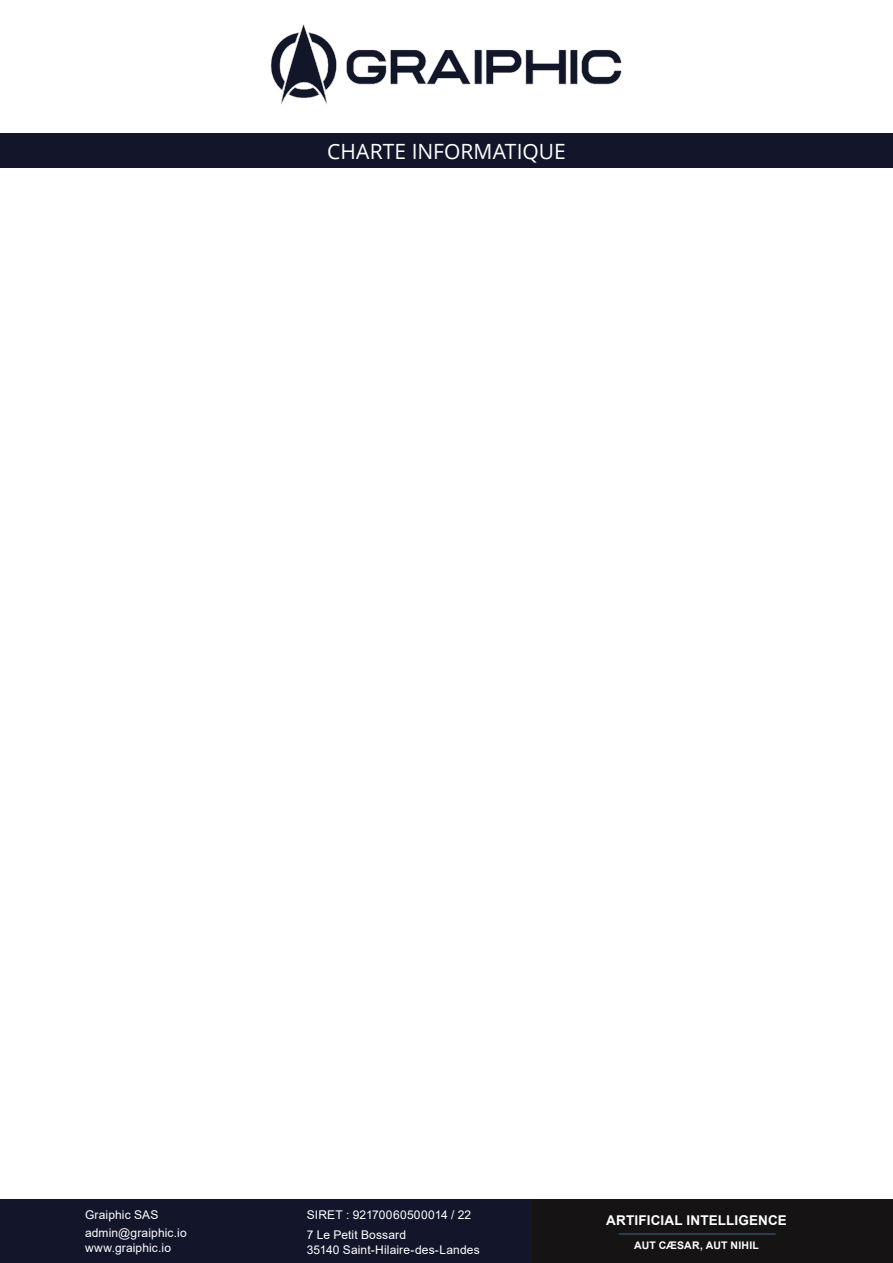
<style>
.page{position:relative;width:893px;height:1263px;background:#fff}
.page>*{position:absolute;margin:0;border:0;box-sizing:border-box;transform-origin:0 0}
.Title_I{font:21px "Open Sans";color:#fff}
.t1{font:700 13.5px "Arial";letter-spacing:.01em;color:#fff}
.t2{font:12px/18.6px "Arial";letter-spacing:.01em;color:#fff}
.t3{font:700 10.5px "Arial";letter-spacing:.015em;color:#fff}
</style>
<div class="page">
<div style="left:510px;top:1199px;width:383px;height:64px;background:#151314"></div>
<div style="left:0;top:1199px;width:531px;height:64px;background:#13162a"></div>
<hr style="left:619px;top:1233px;width:157px;height:2px;background:#354b5e">
<div style="left:0;top:134px;width:893px;height:34px;background:#13162a"></div>
<img style="left:270px;top:24px;width:352px;height:81px">
<p class="Title_I" style="left:327px;top:137px;width:240px">CHARTE INFORMATIQUE</p>
<p class="t2" style="left:85px;top:1205px;width:103px">Graiphic SAS admin@graiphic.io</p>
<p class="t2" style="left:85px;top:1238px;width:88px">www.graiphic.io</p>
<p class="t2" style="left:307px;top:1204px;width:166px;line-height:20.9px">SIRET : 92170060500014 / 22<br>7 Le Petit Bossard</p>
<p class="t2" style="left:307px;top:1240px;width:175px">35140 Saint-Hilaire-des-Landes</p>
<p class="t1" style="left:606px;top:1211px;width:182px">ARTIFICIAL INTELLIGENCE</p>
<p class="t3" style="left:634px;top:1238px;width:126px">AUT CÆSAR, AUT NIHIL</p>
</div>
